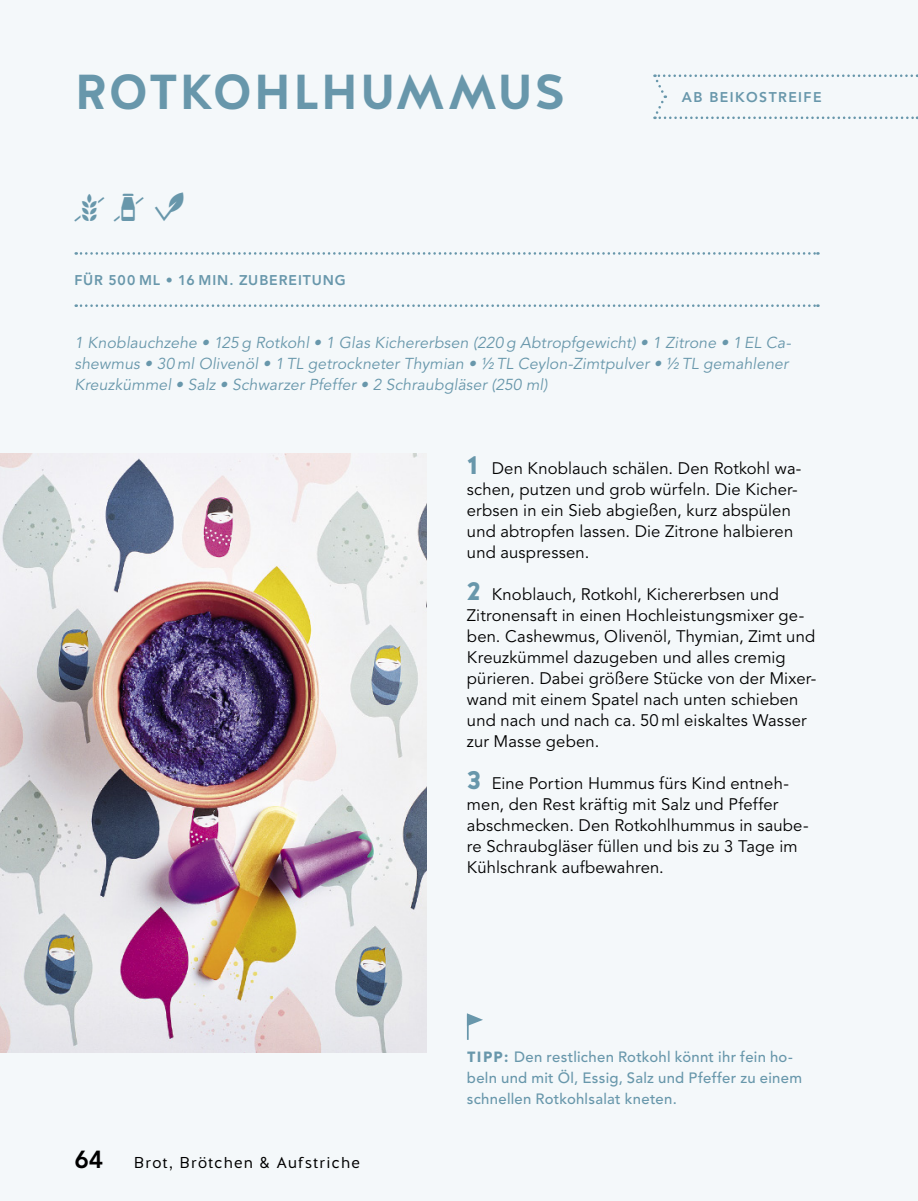
<style>
.page{position:relative;width:918px;height:1201px;background:#fff}
.page>*{position:absolute;margin:0;border:0;box-sizing:border-box;transform-origin:0 0}
.t1{font:700 49px "Halis GR";letter-spacing:.015em;color:#6897ab}
.t2{font:35px "GU Linienetal";color:#6897ab}
.t3{font:16.62px/21px "Avenir LT Std";letter-spacing:.01em;color:#000}
.t4{font:italic 15.75px/21px "Avenir LT Std";letter-spacing:.01em;color:#6897ab}
.t5{font:15.75px "Halis GR";letter-spacing:.07em;color:#000}
.t6{font:500 14.88px/21px "Avenir LT Std";letter-spacing:.02em;color:#6897ab}
.t7{font:800 14px "Avenir LT Std";letter-spacing:.065em;color:#6897ab}
.t8{font:800 14px "Avenir LT Std";letter-spacing:.1em;color:#6897ab}
.s1{font-family:"Halis GR";font-weight:900;font-size:26.25px;color:#6897ab}
.s2{font-family:"Avenir LT Std";font-weight:800;font-size:24.5px}
.s3{font-family:"Halis GR";font-weight:900}
</style>
<div class="page">
<div style="left:0;top:0;width:918px;height:1200px;background:#f4f8fa"></div>
<img style="left:0;top:454px;width:426px;height:598px">
<svg style="left:76px;top:252px;width:742px;height:3px"></svg>
<svg style="left:76px;top:304px;width:742px;height:3px"></svg>
<svg style="left:467px;top:1013px;width:16px;height:13px"></svg>
<hr style="left:467px;top:1014px;width:2px;height:25px;background:#6897ab">
<svg style="left:653px;top:74px;width:265px;height:45px"></svg>
<h1 class="t1" style="left:74px;top:63px;width:492px">ROTKOHLHUMMUS</h1>
<h2 class="t2" style="left:74px;top:188px;width:118px">PQR</h2>
<p class="t7" style="left:74px;top:271px;width:273px">FÜR 500 ML • 16 MIN. ZUBEREITUNG</p>
<p class="t8" style="left:682px;top:89px;width:141px">AB BEIKOSTREIFE</p>
<p class="t4" style="left:74px;top:333px;width:718px">1 Knoblauchzehe • 125 g Rotkohl • 1 Glas Kichererbsen (220 g Abtropfgewicht) • 1 Zitrone • 1 EL Ca&shy;shewmus • 30 ml Olivenöl • 1 TL getrockneter Thymian • ½ TL Ceylon-Zimtpulver • ½ TL gemahlener<br>Kreuzkümmel • Salz • Schwarzer Pfeffer • 2 Schraubgläser (250 ml)</p>
<p class="t3" style="left:467px;top:459px;width:336px"><span class="s1">1</span> Den Knoblauch schälen. Den Rotkohl wa&shy;schen, putzen und grob würfeln. Die Kicher&shy;erbsen in ein Sieb abgießen, kurz abspülen und abtropfen lassen. Die Zitrone halbieren und auspressen.</p>
<p class="t3" style="left:467px;top:585px;width:351px"><span class="s1">2</span> Knoblauch, Rotkohl, Kichererbsen und Zitronensaft in einen Hochleistungsmixer ge&shy;ben. Cashewmus, Olivenöl, Thymian, Zimt und Kreuzkümmel dazugeben und alles cremig pürieren. Dabei größere Stücke von der Mixer&shy;wand mit einem Spatel nach unten schieben und nach und nach ca. 50 ml eiskaltes Wasser zur Masse geben.</p>
<p class="t3" style="left:467px;top:774px;width:343px"><span class="s1">3</span> Eine Portion Hummus fürs Kind entneh&shy;men, den Rest kräftig mit Salz und Pfeffer abschmecken. Den Rotkohlhummus in saube&shy;re Schraubgläser füllen und bis zu 3 Tage im Kühlschrank aufbewahren.</p>
<p class="t5" style="left:74px;top:1157px;width:287px"><span class="s2">64</span> Brot, Brötchen &amp; Aufstriche</p>
<p class="t6" style="left:467px;top:1046px;width:337px"><span class="s3">TIPP:</span> Den restlichen Rotkohl könnt ihr fein ho&shy;beln und mit Öl, Essig, Salz und Pfeffer zu einem schnellen Rotkohlsalat kneten.</p>
</div>
